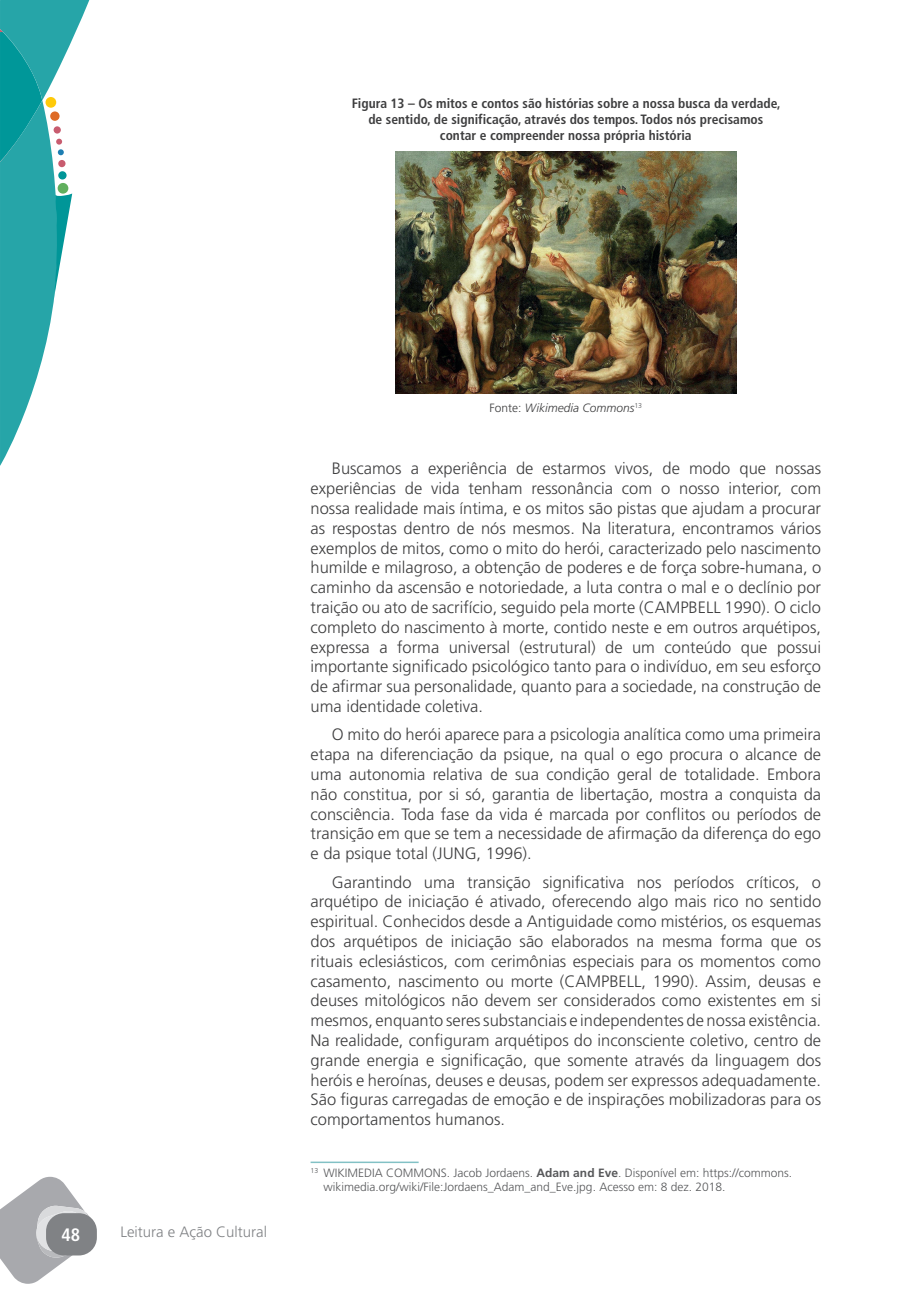
<style>
.page{position:relative;width:919px;height:1289px;background:#fff}
.page>*{position:absolute;margin:0;border:0;box-sizing:border-box;transform-origin:0 0}
.t1{font:700 condensed 18px "Frutiger LT Std";color:#fff}
.t2{font:300 16.5px/19.8px "Frutiger LT Std";color:#3e3e3f;text-align:justify}
.t3{font:300 15px "Frutiger LT Std";color:#808285}
.t4{font:700 condensed 13.5px/16.2px "Frutiger LT Std";color:#3e3e3f;text-align:center}
.t5{font:300 12px/14.4px "Frutiger LT Std";color:#57585a}
.t6{font:italic 300 12px "Frutiger LT Std";color:#3e3e3f}
.s1{font-style:normal}
.s2{font-weight:700}
</style>
<div class="page">
<svg style="left:0;top:0;width:89px;height:466px"></svg>
<svg style="left:0;top:1176px;width:96px;height:107px"></svg>
<div style="left:46px;top:1213px;width:51px;height:42px;background:#808285;border-radius:18px"></div>
<img style="left:395px;top:152px;width:341px;height:241px">
<hr style="left:310px;top:1161px;width:108px;height:2px;background:#82c1c5">
<p class="t4" style="left:351px;top:95px;width:430px">Figura 13 – Os mitos e contos são histórias sobre a nossa busca da verdade, de sentido, de significação, através dos tempos. Todos nós precisamos contar e compreender nossa própria história</p>
<p class="t1" style="left:61px;top:1223px;width:20px">48</p>
<p class="t3" style="left:120px;top:1223px;width:148px">Leitura e Ação Cultural</p>
<p class="t6" style="left:489px;top:401px;width:154px"><span class="s1">Fonte:</span> Wikimedia Commons<sup>13</sup></p>
<p class="t2" style="left:310px;top:459px;width:512px;text-indent:21px">Buscamos a experiência de estarmos vivos, de modo que nossas experiências de vida tenham ressonância com o nosso interior, com nossa realidade mais íntima, e os mitos são pistas que ajudam a procurar as respostas dentro de nós mesmos. Na literatura, encontramos vários exemplos de mitos, como o mito do herói, caracterizado pelo nascimento humilde e milagroso, a obtenção de poderes e de força sobre-humana, o caminho da ascensão e notoriedade, a luta contra o mal e o declínio por traição ou ato de sacrifício, seguido pela morte (CAMPBELL 1990). O ciclo completo do nascimento à morte, contido neste e em outros arquétipos, expressa a forma universal (estrutural) de um conteúdo que possui importante significado psicológico tanto para o indivíduo, em seu esforço de afirmar sua personalidade, quanto para a sociedade, na construção de uma identidade coletiva.</p>
<p class="t2" style="left:310px;top:725px;width:512px;text-indent:21px">O mito do herói aparece para a psicologia analítica como uma primeira etapa na diferenciação da psique, na qual o ego procura o alcance de uma autonomia relativa de sua condição geral de totalidade. Embora não constitua, por si só, garantia de libertação, mostra a conquista da consciência. Toda fase da vida é marcada por conflitos ou períodos de transição em que se tem a necessidade de afirmação da diferença do ego e da psique total (JUNG, 1996).</p>
<p class="t2" style="left:310px;top:872px;width:512px;text-indent:21px">Garantindo uma transição significativa nos períodos críticos, o arquétipo de iniciação é ativado, oferecendo algo mais rico no sentido espiritual. Conhecidos desde a Antiguidade como mistérios, os esquemas dos arquétipos de iniciação são elaborados na mesma forma que os rituais eclesiásticos, com cerimônias especiais para os momentos como casamento, nascimento ou morte (CAMPBELL, 1990). Assim, deusas e deuses mitológicos não devem ser considerados como existentes em si mesmos, enquanto seres substanciais e independentes de nossa existência.<br>Na realidade, configuram arquétipos do inconsciente coletivo, centro de grande energia e significação, que somente através da linguagem dos heróis e heroínas, deuses e deusas, podem ser expressos adequadamente.<br>São figuras carregadas de emoção e de inspirações mobilizadoras para os comportamentos humanos.</p>
<p class="t5" style="left:323px;top:1165px;width:470px;text-indent:-13px"><sup>13</sup> WIKIMEDIA COMMONS. Jacob Jordaens. <span class="s2">Adam and Eve</span>. Disponível em: https://commons. wikimedia.org/wiki/File:Jordaens_Adam_and_Eve.jpg. Acesso em: 8 dez. 2018.</p>
</div>
